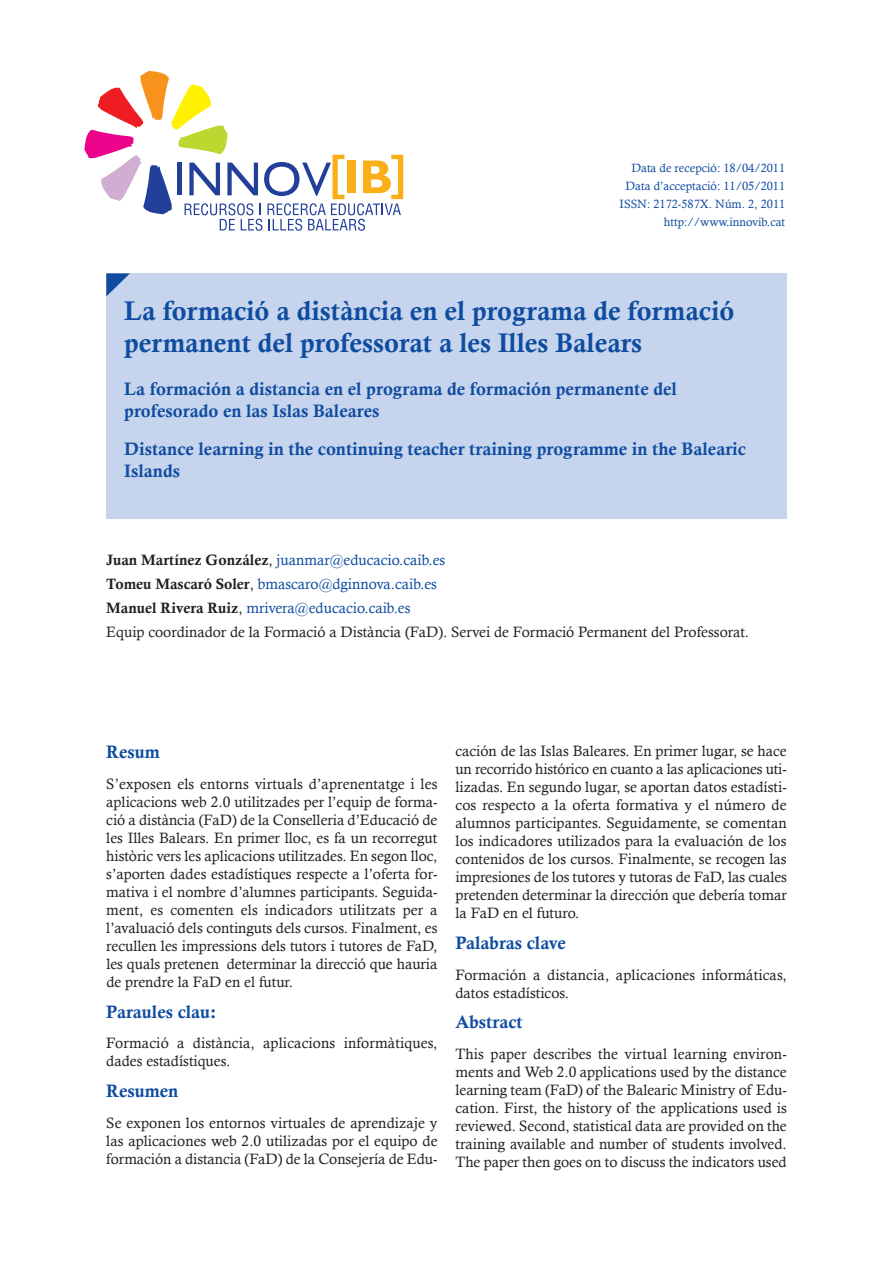
<style>
.page{position:relative;width:893px;height:1263px;background:#fff}
.page>*{position:absolute;margin:0;border:0;box-sizing:border-box;transform-origin:0 0}
.t1{font:27px/32.4px "Calis MT Bol";color:#0f4ca0}
.t2{font:18px/21.6px "Calis MT Bol";color:#0f4ca0}
.t3{font:15px/18px "Calisto";color:#231f20;text-align:justify}
.t4{font:12px/18px "Calisto";color:#0f4ca0;text-align:right}
.s1{font-family:"Calis MT Bol"}
.s2{color:#0f4ca0}
</style>
<div class="page">
<div style="left:106px;top:273px;width:681px;height:246px;background:#c6d5ed"></div>
<svg style="left:106px;top:273px;width:24px;height:23px"></svg>
<svg style="left:84px;top:71px;width:319px;height:160px"></svg>
<p class="t4" style="left:620px;top:159px;width:167px">Data de recepció: 18/04/2011<br>Data d’acceptació: 11/05/2011<br>ISSN: 2172-587X. Núm. 2, 2011 http://www.innovib.cat</p>
<h1 class="t1" style="left:124px;top:297px;width:612px">La formació a distància en el programa de formació permanent del professorat a les Illes Balears</h1>
<p class="t2" style="left:124px;top:380px;width:554px">La formación a distancia en el programa de formación permanente del profesorado en las Islas Baleares</p>
<p class="t2" style="left:124px;top:440px;width:623px">Distance learning in the continuing teacher training programme in the Balearic<br>Islands</p>
<p class="t3" style="left:106px;top:547px;width:644px;line-height:24px;text-align:left"><span class="s1">Juan Martínez González</span>, <span class="s2">juanmar@educacio.caib.es<br></span><span class="s1">Tomeu Mascaró Soler</span>, <span class="s2">bmascaro@dginnova.caib.es<br></span><span class="s1">Manuel Rivera Ruiz</span>, <span class="s2">mrivera@educacio.caib.es<br></span>Equip coordinador de la Formació a Distància (FaD). Servei de Formació Permanent del Professorat.</p>
<p class="t2" style="left:106px;top:743px;width:55px">Resum</p>
<p class="t3" style="left:106px;top:775px;width:333px">S’exposen els entorns virtuals d’aprenentatge i les aplicacions web 2.0 utilitzades per l’equip de forma&shy;ció a distància (FaD) de la Conselleria d’Educació de les Illes Balears. En primer lloc, es fa un recorregut històric vers les aplicacions utilitzades. En segon lloc, s’aporten dades estadístiques respecte a l’oferta for&shy;mativa i el nombre d’alumnes participants. Seguida&shy;ment, es comenten els indicadors utilitzats per a l’avaluació dels continguts dels cursos. Finalment, es recullen les impressions dels tutors i tutores de FaD, les quals pretenen determinar la direcció que hauria de prendre la FaD en el futur.</p>
<p class="t2" style="left:106px;top:1003px;width:111px">Paraules clau:</p>
<p class="t3" style="left:106px;top:1034px;width:333px">Formació a distància, aplicacions informàtiques, dades estadístiques.</p>
<p class="t2" style="left:106px;top:1082px;width:74px">Resumen</p>
<p class="t3" style="left:106px;top:1114px;width:333px">Se exponen los entornos virtuales de aprendizaje y las aplicaciones web 2.0 utilizadas por el equipo de formación a distancia (FaD) de la Consejería de Edu-</p>
<p class="t3" style="left:455px;top:742px;width:333px">cación de las Islas Baleares. En primer lugar, se hace un recorrido histórico en cuanto a las aplicaciones uti&shy;lizadas. En segundo lugar, se aportan datos estadísti&shy;cos respecto a la oferta formativa y el número de alumnos participantes. Seguidamente, se comentan los indicadores utilizados para la evaluación de los contenidos de los cursos. Finalmente, se recogen las impresiones de los tutores y tutoras de FaD, las cuales pretenden determinar la dirección que debería tomar la FaD en el futuro.</p>
<p class="t2" style="left:455px;top:934px;width:112px">Palabras clave</p>
<p class="t3" style="left:455px;top:965px;width:333px">Formación a distancia, aplicaciones informáticas, datos estadísticos.</p>
<p class="t2" style="left:455px;top:1014px;width:69px">Abstract</p>
<p class="t3" style="left:455px;top:1045px;width:333px">This paper describes the virtual learning environ&shy;ments and Web 2.0 applications used by the distance learning team (FaD) of the Balearic Ministry of Edu&shy;cation. First, the history of the applications used is reviewed. Second, statistical data are provided on the training available and number of students involved.<br>The paper then goes on to discuss the indicators used</p>
</div>
